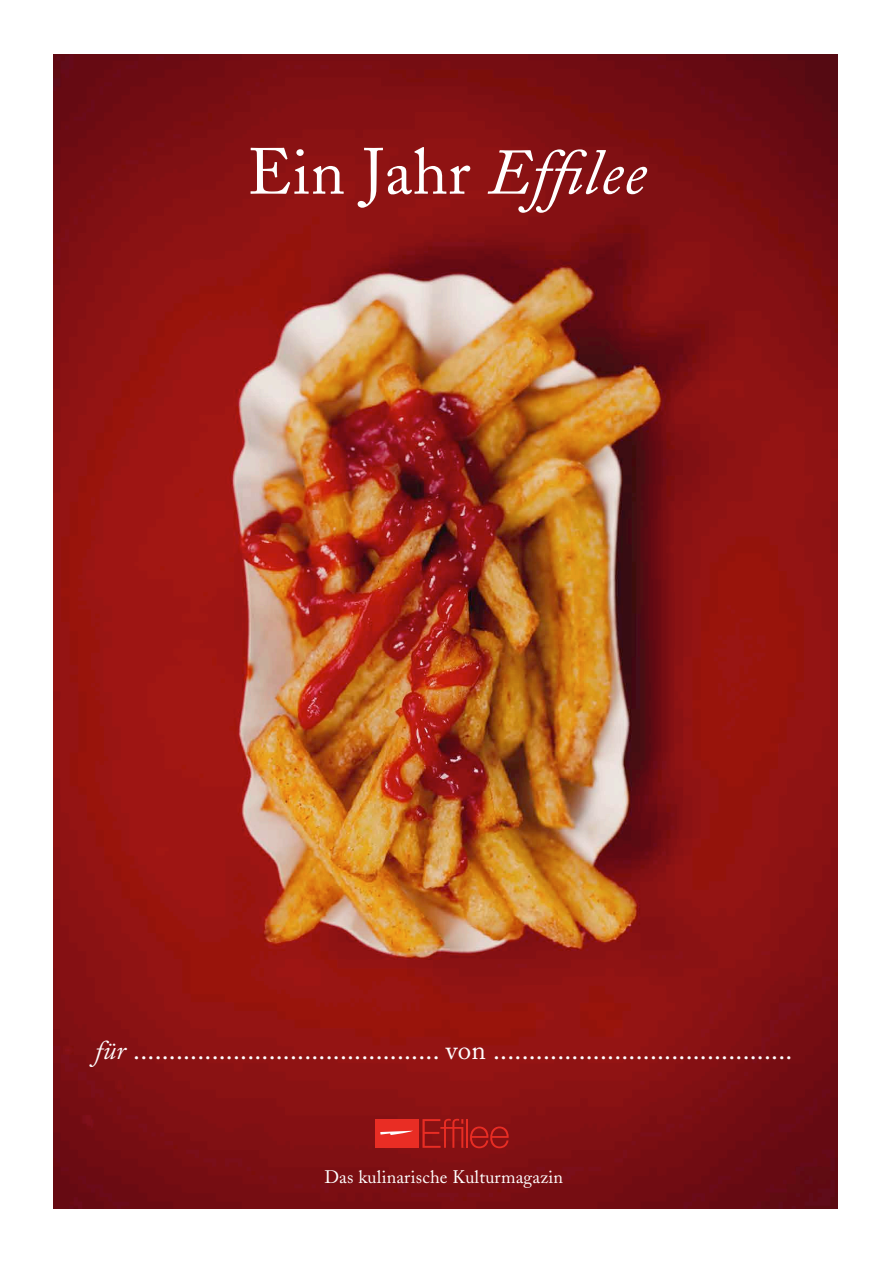
<style>
.page{position:relative;width:893px;height:1263px;background:#fff}
.page>*{position:absolute;margin:0;border:0;box-sizing:border-box;transform-origin:0 0}
.t1{font:64.5px "Adobe Caslon";letter-spacing:.01em;color:#fff}
.t2{font:27px "Adobe Caslon";color:#fff}
.t3{font:18px "Adobe Caslon";letter-spacing:.01em;color:#fff}
.s1{font-style:italic}
</style>
<div class="page">
<img style="left:53px;top:54px;width:785px;height:1155px">
<div style="left:375px;top:1119px;width:43px;height:29px;background:#e92d24"></div>
<svg style="left:470px;top:1126px;width:39px;height:22px"></svg>
<hr style="left:466px;top:1119px;width:2px;height:29px;background:#e92d24">
<svg style="left:422px;top:1119px;width:41px;height:29px"></svg>
<svg style="left:380px;top:1131px;width:32px;height:4px"></svg>
<h1 class="t1" style="left:248px;top:134px;width:400px">Ein Jahr <span class="s1">Effilee</span></h1>
<p class="t2" style="left:95px;top:1034px;width:699px"><span class="s1">für</span> ........................................... von ..........................................</p>
<p class="t3" style="left:324px;top:1166px;width:240px">Das kulinarische Kulturmagazin</p>
</div>
